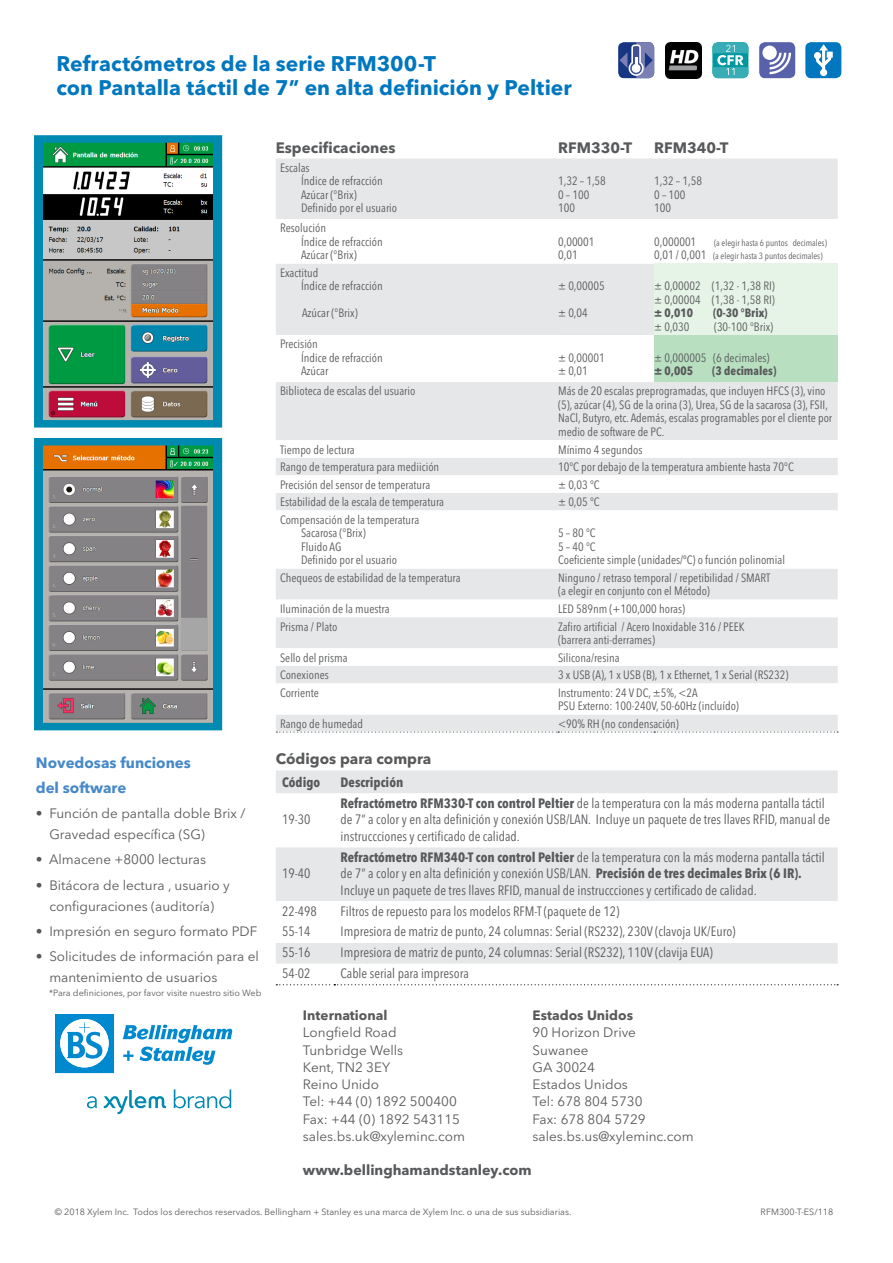
<style>
.page{position:relative;width:893px;height:1263px;background:#fff}
.page>*{position:absolute;margin:0;border:0;box-sizing:border-box;transform-origin:0 0}
.t1{font:700 21px/24px "Avenir Next LT Pro";letter-spacing:.005em;color:#0077be}
.t2{font:700 15px "Avenir Next LT Pro";color:#58595b}
.t3{font:700 15px/25.2px "Avenir Next LT Pro";color:#4789c8}
.t4{font:700 14.25px "Avenir Next LT Pro";color:#58595b}
.t5{font:condensed 13.5px/16.5px "Avenir Next LT Pro";color:#58595b}
.t6{font:13.5px/17.2px "Avenir Next LT Pro";color:#58595b}
.t7{font:700 13.5px "Avenir Next LT Pro";color:#58595b}
.t8{font:700 condensed 13.5px "Avenir Next LT Pro";color:#58595b}
.t9{font:condensed 12px/13.5px "Avenir Next LT Pro";color:#58595b}
.t10{font:700 condensed 12px "Avenir Next LT Pro";color:#58595b}
.t11{font:9px "Avenir Next LT Pro";color:#58595b}
.t12{font:condensed 9px/13.5px "Avenir Next LT Pro";color:#58595b}
.s1{font-size:12px}
.s2{font-weight:700}
</style>
<div class="page">
<div style="left:276px;top:159px;width:562px;height:572px;background:#e6e7e8"></div>
<svg style="left:276px;top:219px;width:562px;height:495px;fill:#e8e8e9"></svg>
<div style="left:654px;top:264px;width:184px;height:71px;background:#e6f3e7"></div>
<div style="left:276px;top:335px;width:282px;height:47px;background:#fff"></div>
<div style="left:654px;top:335px;width:184px;height:47px;background:#b9dfc1"></div>
<svg style="left:276px;top:731px;width:562px;height:2px"></svg>
<div style="left:276px;top:770px;width:562px;height:23px;background:#e6e7e8"></div>
<svg style="left:276px;top:847px;width:562px;height:117px;fill:#e6e7e8"></svg>
<svg style="left:276px;top:984px;width:562px;height:1px"></svg>
<svg style="left:55px;top:1014px;width:59px;height:59px"></svg>
<svg style="left:122px;top:1024px;width:110px;height:41px"></svg>
<svg style="left:87px;top:1096px;width:10px;height:12px"></svg>
<svg style="left:174px;top:1089px;width:57px;height:19px"></svg>
<svg style="left:104px;top:1090px;width:62px;height:24px"></svg>
<div style="left:618px;top:42px;width:36px;height:36px;background:#163683;border-radius:6px"></div>
<svg style="left:620px;top:42px;width:34px;height:36px"></svg>
<div style="left:759px;top:42px;width:36px;height:36px;background:#5862aa;border-radius:6px"></div>
<div style="left:762px;top:46px;width:15px;height:14px;background:#fff;border-radius:50%"></div>
<svg style="left:770px;top:53px;width:21px;height:21px"></svg>
<svg style="left:712px;top:42px;width:36px;height:36px"></svg>
<img style="left:665px;top:42px;width:36px;height:36px">
<div style="left:805px;top:42px;width:36px;height:36px;background:#0077be;border-radius:6px"></div>
<svg style="left:814px;top:44px;width:19px;height:32px"></svg>
<img style="left:44px;top:144px;width:168px;height:275px">
<div style="left:34px;top:135px;width:188px;height:293px;border:8px solid #008ab1"></div>
<img style="left:44px;top:447px;width:168px;height:274px">
<div style="left:34px;top:438px;width:188px;height:292px;border:8px solid #008ab1"></div>
<h1 class="t1" style="left:56px;top:52px;width:517px">Refractómetros de la serie RFM300-T<br>con Pantalla táctil de 7” en alta definición y Peltier</h1>
<p class="t2" style="left:276px;top:138px;width:121px">Especificaciones</p>
<p class="t2" style="left:558px;top:138px;width:76px">RFM330-T</p>
<p class="t2" style="left:654px;top:138px;width:76px">RFM340-T</p>
<p class="t9" style="left:301px;top:161px;width:98px;text-indent:-21px">Escalas<br>Índice de refracción<br>Azúcar (°Brix)<br>Definido por el usuario</p>
<p class="t9" style="left:558px;top:174px;width:49px">1,32 – 1,58<br>0 – 100<br>100</p>
<p class="t9" style="left:654px;top:174px;width:49px">1,32 – 1,58<br>0 – 100<br>100</p>
<p class="t9" style="left:301px;top:221px;width:83px;text-indent:-21px">Resolución<br>Índice de refracción<br>Azúcar (°Brix)</p>
<p class="t9" style="left:301px;top:266px;width:83px;text-indent:-21px">Exactitud<br>Índice de refracción</p>
<p class="t9" style="left:302px;top:306px;width:57px">Azúcar (°Brix)</p>
<p class="t9" style="left:301px;top:337px;width:83px;text-indent:-21px">Precisión<br>Índice de refracción<br>Azúcar</p>
<p class="t9" style="left:558px;top:235px;width:38px">0,00001<br>0,01</p>
<p class="t9" style="left:654px;top:235px;width:44px">0,000001</p>
<p class="t12" style="left:654px;top:236px;width:174px;text-indent:60px">(a elegir hasta 6 puntos decimales)<br><span class="s1">0,01 / 0,001</span> (a elegir hasta 3 puntos decimales)</p>
<p class="t9" style="left:558px;top:279px;width:48px">± 0,00005</p>
<p class="t9" style="left:558px;top:306px;width:31px">± 0,04</p>
<p class="t9" style="left:654px;top:279px;width:122px">± 0,00002 (1,32 - 1,38 RI) ± 0,00004 (1,38 - 1,58 RI)</p>
<p class="t10" style="left:654px;top:306px;width:40px">± 0,010</p>
<p class="t10" style="left:713px;top:306px;width:56px">(0-30 °Brix)</p>
<p class="t9" style="left:654px;top:320px;width:37px">± 0,030</p>
<p class="t9" style="left:714px;top:320px;width:61px">(30-100 °Brix)</p>
<p class="t9" style="left:558px;top:351px;width:48px">± 0,00001 ± 0,01</p>
<p class="t9" style="left:654px;top:351px;width:117px">± 0,000005 (6 decimales)</p>
<p class="t10" style="left:654px;top:364px;width:40px">± 0,005</p>
<p class="t10" style="left:712px;top:364px;width:66px">(3 decimales)</p>
<p class="t3" style="left:36px;top:749px;width:157px">Novedosas funciones del software</p>
<p class="t6" style="left:49px;top:803px;width:198px;line-height:21px;text-indent:-14px">• Función de pantalla doble Brix /<br>Gravedad específica (SG)</p>
<p class="t6" style="left:36px;top:851px;width:172px">• Almacene +8000 lecturas</p>
<p class="t6" style="left:36px;top:874px;width:196px;line-height:21px;text-align:center">• Bitácora de lectura , usuario y configuraciones (auditoría)</p>
<p class="t6" style="left:36px;top:922px;width:223px">• Impresión en seguro formato PDF</p>
<p class="t6" style="left:49px;top:946px;width:211px;line-height:21px;text-indent:-14px">• Solicitudes de información para el mantenimiento de usuarios</p>
<p class="t11" style="left:49px;top:988px;width:214px">*Para definiciones, por favor visite nuestro sitio Web</p>
<p class="t9" style="left:280px;top:384px;width:137px">Biblioteca de escalas del usuario</p>
<p class="t9" style="left:558px;top:384px;width:276px">Más de 20 escalas preprogramadas, que incluyen HFCS (3), vino (5), azúcar (4), SG de la orina (3), Urea, SG de la sacarosa (3), FSII, NaCl, Butyro, etc. Además, escalas programables por el cliente por medio de software de PC.</p>
<p class="t9" style="left:280px;top:442px;width:76px">Tiempo de lectura</p>
<p class="t9" style="left:558px;top:442px;width:86px">Mínimo 4 segundos</p>
<p class="t9" style="left:280px;top:460px;width:161px">Rango de temperatura para mediición</p>
<p class="t9" style="left:558px;top:460px;width:237px">10°C por debajo de la temperatura ambiente hasta 70°C</p>
<p class="t9" style="left:280px;top:478px;width:152px">Precisión del sensor de temperatura</p>
<p class="t9" style="left:558px;top:478px;width:43px">± 0,03 °C</p>
<p class="t9" style="left:280px;top:495px;width:166px">Estabilidad de la escala de temperatura</p>
<p class="t9" style="left:558px;top:495px;width:43px">± 0,05 °C</p>
<p class="t9" style="left:301px;top:513px;width:120px;text-indent:-21px">Compensación de la temperatura<br>Sacarosa (°Brix)<br>Fluido AG<br>Definido por el usuario</p>
<p class="t9" style="left:558px;top:526px;width:228px">5 – 80 °C<br>5 – 40 °C<br>Coeficiente simple (unidades/ºC) o función polinomial</p>
<p class="t9" style="left:280px;top:571px;width:182px">Chequeos de estabilidad de la temperatura</p>
<p class="t9" style="left:558px;top:571px;width:213px">Ninguno / retraso temporal / repetibilidad / SMART (a elegir en conjunto con el Método)</p>
<p class="t9" style="left:280px;top:602px;width:111px">Iluminación de la muestra</p>
<p class="t9" style="left:558px;top:602px;width:129px">LED 589nm (+100,000 horas)</p>
<p class="t9" style="left:280px;top:620px;width:59px">Prisma / Plato</p>
<p class="t9" style="left:558px;top:620px;width:188px">Zafiro artificial / Acero Inoxidable 316 / PEEK (barrera anti-derrames)</p>
<p class="t9" style="left:280px;top:651px;width:69px">Sello del prisma</p>
<p class="t9" style="left:558px;top:651px;width:63px">Silicona/resina</p>
<p class="t9" style="left:280px;top:668px;width:50px">Conexiones</p>
<p class="t9" style="left:558px;top:668px;width:232px">3 x USB (A), 1 x USB (B), 1 x Ethernet, 1 x Serial (RS232)</p>
<p class="t9" style="left:280px;top:686px;width:40px">Corriente</p>
<p class="t9" style="left:558px;top:686px;width:182px">Instrumento: 24 V DC, ±5%, &lt;2A<br>PSU Externo: 100-240V, 50-60Hz (incluído)</p>
<p class="t9" style="left:280px;top:717px;width:85px">Rango de humedad</p>
<p class="t9" style="left:558px;top:717px;width:122px">&lt;90% RH (no condensación)</p>
<p class="t2" style="left:276px;top:750px;width:157px">Códigos para compra</p>
<p class="t8" style="left:282px;top:774px;width:40px">Código</p>
<p class="t8" style="left:341px;top:774px;width:64px">Descripción</p>
<p class="t5" style="left:282px;top:811px;width:30px">19-30</p>
<p class="t5" style="left:341px;top:795px;width:491px"><span class="s2">Refractómetro RFM330-T con control Peltier</span> de la temperatura con la más moderna pantalla táctil de 7” a color y en alta definición y conexión USB/LAN. Incluye un paquete de tres llaves RFID, manual de instruccciones y certificado de calidad.</p>
<p class="t5" style="left:282px;top:865px;width:30px">19-40</p>
<p class="t5" style="left:341px;top:849px;width:486px"><span class="s2">Refractómetro RFM340-T con control Peltier</span> de la temperatura con la más moderna pantalla táctil de 7” a color y en alta definición y conexión USB/LAN. <span class="s2">Precisión de tres decimales Brix (6 IR).<br></span>Incluye un paquete de tres llaves RFID, manual de instruccciones y certificado de calidad.</p>
<p class="t5" style="left:282px;top:902px;width:36px">22-498</p>
<p class="t5" style="left:341px;top:902px;width:280px">Filtros de repuesto para los modelos RFM-T (paquete de 12)</p>
<p class="t5" style="left:282px;top:923px;width:30px">55-14</p>
<p class="t5" style="left:341px;top:923px;width:396px">Impresiora de matriz de punto, 24 columnas: Serial (RS232), 230V (clavoja UK/Euro)</p>
<p class="t5" style="left:282px;top:944px;width:30px">55-16</p>
<p class="t5" style="left:341px;top:944px;width:374px">Impresiora de matriz de punto, 24 columnas: Serial (RS232), 110V (clavija EUA)</p>
<p class="t5" style="left:282px;top:965px;width:30px">54-02</p>
<p class="t5" style="left:341px;top:965px;width:130px">Cable serial para impresora</p>
<p class="t7" style="left:303px;top:1007px;width:86px">International</p>
<p class="t6" style="left:303px;top:1024px;width:164px">Longfield Road<br>Tunbridge Wells<br>Kent, TN2 3EY<br>Reino Unido<br>Tel: +44 (0) 1892 500400<br>Fax: +44 (0) 1892 543115 sales.bs.uk@xyleminc.com</p>
<p class="t4" style="left:303px;top:1161px;width:230px">www.bellinghamandstanley.com</p>
<p class="t7" style="left:533px;top:1007px;width:102px">Estados Unidos</p>
<p class="t6" style="left:533px;top:1024px;width:163px">90 Horizon Drive<br>Suwanee<br>GA 30024<br>Estados Unidos<br>Tel: 678 804 5730<br>Fax: 678 804 5729 sales.bs.us@xyleminc.com</p>
<p class="t11" style="left:55px;top:1206px;width:518px">© 2018 Xylem Inc. Todos los derechos reservados. Bellingham + Stanley es una marca de Xylem Inc. o una de sus subsidiarias.</p>
<p class="t11" style="left:761px;top:1206px;width:74px">RFM300-T-ES/118</p>
</div>
